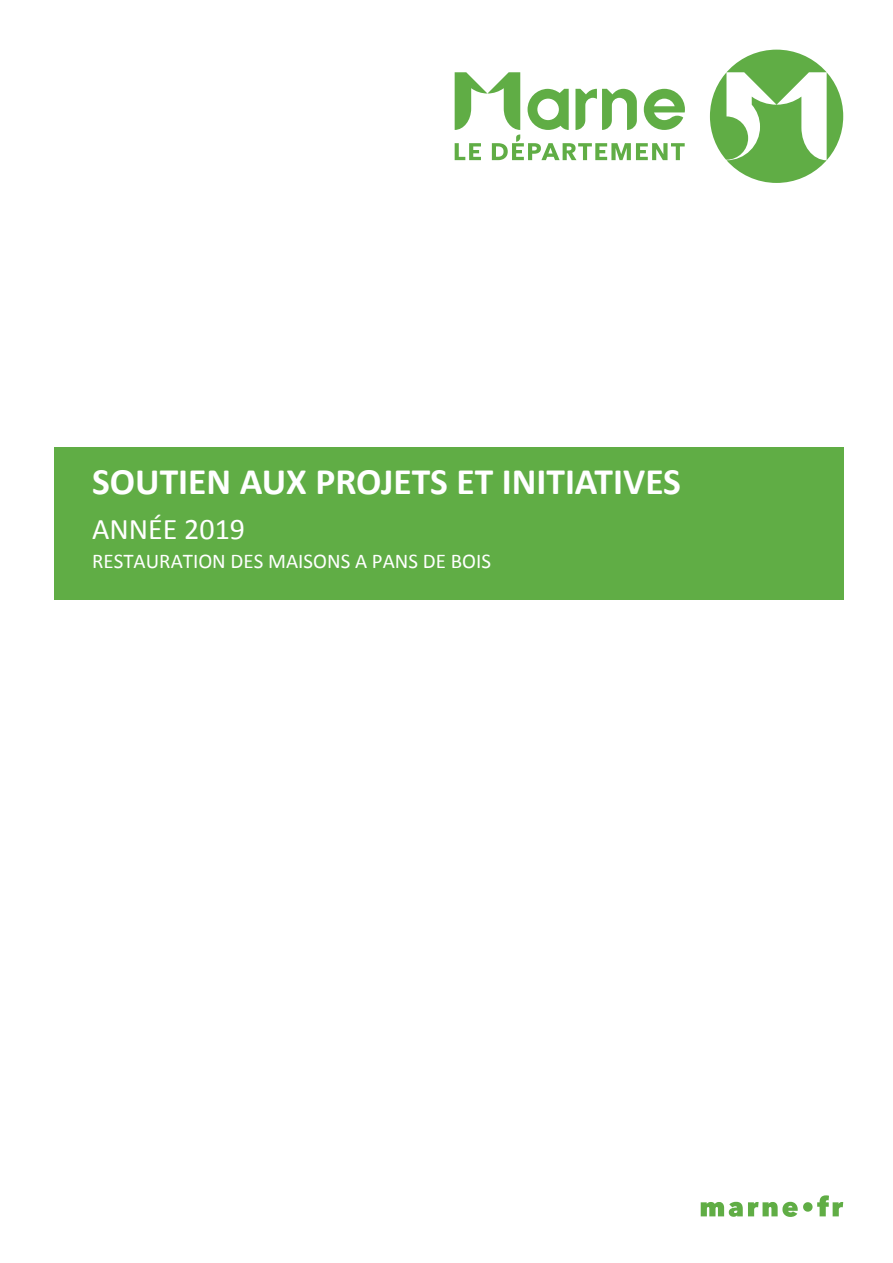
<style>
.page{position:relative;width:893px;height:1263px;background:#fff}
.page>*{position:absolute;margin:0;border:0;box-sizing:border-box;transform-origin:0 0}
.t1{font:700 37.5px "Calibri";color:#fff}
.t2{font:30px "Calibri";color:#fff}
.t3{font:21px "Calibri";color:#fff}
</style>
<div class="page">
<div style="left:54px;top:447px;width:789px;height:152px;background:#60ad45"></div>
<svg style="left:710px;top:50px;width:133px;height:133px"></svg>
<svg style="left:455px;top:72px;width:230px;height:88px"></svg>
<svg style="left:701px;top:1195px;width:142px;height:22px"></svg>
<h1 class="t1" style="left:92px;top:458px;width:590px">SOUTIEN AUX PROJETS ET INITIATIVES</h1>
<h2 class="t2" style="left:92px;top:510px;width:155px">ANNÉE 2019</h2>
<p class="t3" style="left:92px;top:548px;width:400px">RESTAURATION DES MAISONS A PANS DE BOIS</p>
</div>
